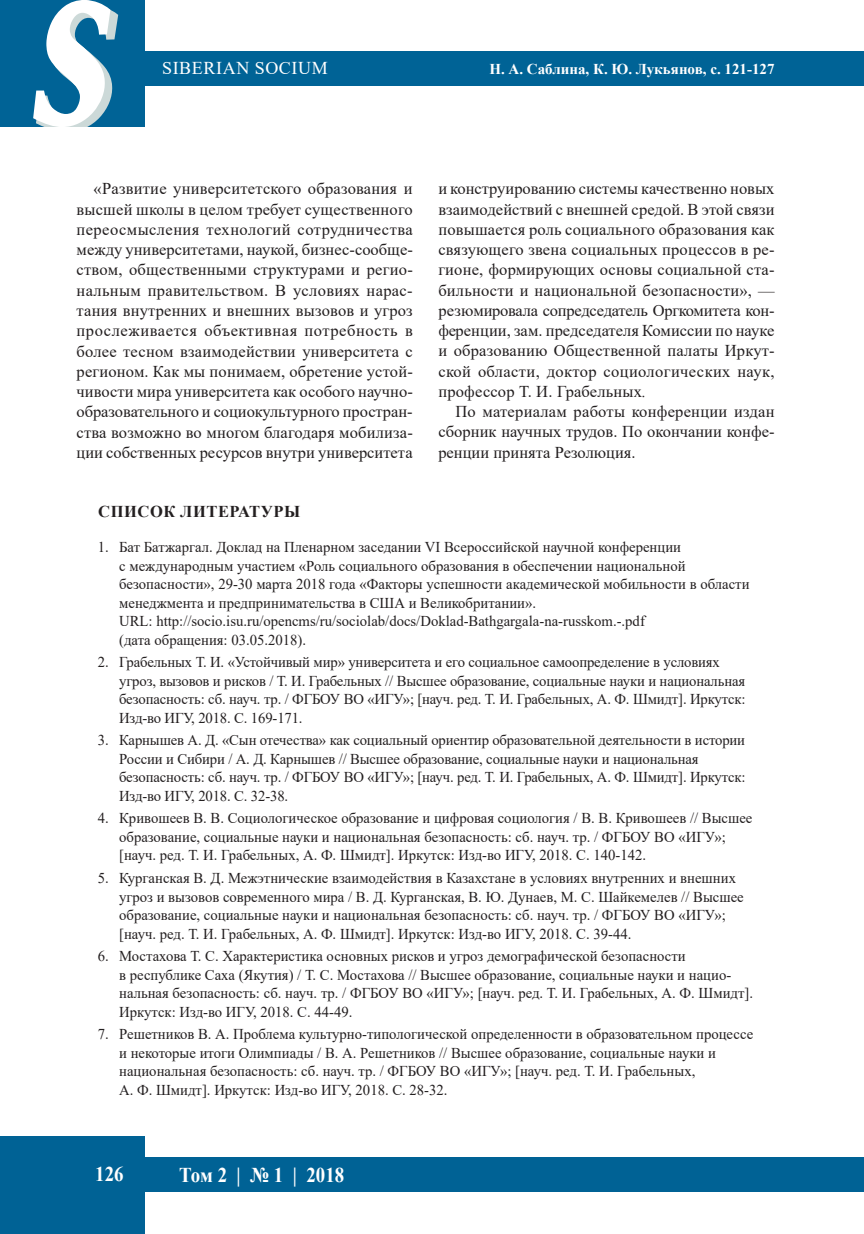
<style>
.page{position:relative;width:864px;height:1234px;background:#fff}
.page>*{position:absolute;margin:0;border:0;box-sizing:border-box;transform-origin:0 0}
.t1{font:italic 700 165px "Quant Antiqua";color:#fff;scale:.75 1}
.t2{font:700 21px "Times New Roman";color:#fff;scale:.9 1}
.t3{font:18px "Times New Roman";letter-spacing:.035em;color:#fff}
.t4{font:16.5px/20.2px "Times New Roman";color:#231f20;text-align:justify}
.t5{font:700 16.5px "Times New Roman";letter-spacing:.035em;color:#231f20}
.t6{font:15px/18.5px "Times New Roman";color:#231f20}
.t7{font:700 15px "Times New Roman";color:#fff}
.s1{font-style:italic}
</style>
<div class="page">
<div style="left:0;top:0;width:145px;height:128px;background:#006396"></div>
<div style="left:142px;top:51px;width:721px;height:34px;background:#006396"></div>
<div style="left:0;top:1135px;width:145px;height:98px;background:#006295"></div>
<div style="left:142px;top:1157px;width:721px;height:34px;background:#006295"></div>
<svg style="left:32px;top:0;width:89px;height:128px"></svg>
<h1 class="t1" style="left:30px;top:-35px;width:113px">S</h1>
<p class="t3" style="left:162px;top:55px;width:167px">SIBERIAN SOCIUM</p>
<p class="t7" style="left:489px;top:58px;width:286px">Н. А. Саблина, К. Ю. Лукьянов, с. 121-127</p>
<p class="t4" style="left:77px;top:178px;width:337px;text-indent:17px">«Развитие университетского образования и высшей школы в целом требует существенного переосмысления технологий сотрудничества между университетами, наукой, бизнес-сообще&shy;ством, общественными структурами и регио&shy;нальным правительством. В условиях нарас&shy;тания внутренних и внешних вызовов и угроз прослеживается объективная потребность в более тесном взаимодействии университета с регионом. Как мы понимаем, обретение устой&shy;чивости мира университета как особого научно&shy;образовательного и социокультурного простран&shy;ства возможно во многом благодаря мобилиза&shy;ции собственных ресурсов внутри университета</p>
<p class="t4" style="left:438px;top:178px;width:337px">и конструированию системы качественно новых взаимодействий с внешней средой. В этой связи повышается роль социального образования как связующего звена социальных процессов в ре&shy;гионе, формирующих основы социальной ста&shy;бильности и национальной безопасности», — резюмировала сопредседатель Оргкомитета кон&shy;ференции, зам. председателя Комиссии по науке и образованию Общественной палаты Иркут&shy;ской области, доктор социологических наук, профессор Т. И. Грабельных<span class="s1">.</span></p>
<p class="t4" style="left:438px;top:401px;width:337px;text-indent:17px">По материалам работы конференции издан сборник научных трудов. По окончании конфе&shy;ренции принята Резолюция.</p>
<p class="t5" style="left:98px;top:499px;width:204px">СПИСОК ЛИТЕРАТУРЫ</p>
<p class="t6" style="left:119px;top:537px;width:631px;text-indent:-21px">1. Бат Батжаргал. Доклад на Пленарном заседании VI Всероссийской научной конференции<br>с международным участием «Роль социального образования в обеспечении национальной безопасности», 29-30 марта 2018 года «Факторы успешности академической мобильности в области менеджмента и предпринимательства в США и Великобритании».<br>URL: http://socio.isu.ru/opencms/ru/sociolab/docs/Doklad-Bathgargala-na-russkom.-.pdf<br>(дата обращения: 03.05.2018).</p>
<p class="t6" style="left:119px;top:652px;width:627px;text-indent:-21px">2. Грабельных Т. И. «Устойчивый мир» университета и его социальное самоопределение в условиях угроз, вызовов и рисков / Т. И. Грабельных // Высшее образование, социальные науки и национальная безопасность: сб. науч. тр. / ФГБОУ ВО «ИГУ»; [науч. ред. Т. И. Грабельных, А. Ф. Шмидт]. Иркутск:<br>Изд-во ИГУ, 2018. С. 169-171.</p>
<p class="t6" style="left:119px;top:730px;width:627px;text-indent:-21px">3. Карнышев А. Д. «Сын отечества» как социальный ориентир образовательной деятельности в истории России и Сибири / А. Д. Карнышев // Высшее образование, социальные науки и национальная безопасность: сб. науч. тр. / ФГБОУ ВО «ИГУ»; [науч. ред. Т. И. Грабельных, А. Ф. Шмидт]. Иркутск:<br>Изд-во ИГУ, 2018. С. 32-38.</p>
<p class="t6" style="left:119px;top:808px;width:634px;text-indent:-21px">4. Кривошеев В. В. Социологическое образование и цифровая социология / В. В. Кривошеев // Высшее образование, социальные науки и национальная безопасность: сб. науч. тр. / ФГБОУ ВО «ИГУ»; [науч. ред. Т. И. Грабельных, А. Ф. Шмидт]. Иркутск: Изд-во ИГУ, 2018. С. 140-142.</p>
<p class="t6" style="left:119px;top:868px;width:626px;text-indent:-21px">5. Курганская В. Д. Межэтнические взаимодействия в Казахстане в условиях внутренних и внешних угроз и вызовов современного мира / В. Д. Курганская, В. Ю. Дунаев, М. С. Шайкемелев // Высшее образование, социальные науки и национальная безопасность: сб. науч. тр. / ФГБОУ ВО «ИГУ»; [науч. ред. Т. И. Грабельных, А. Ф. Шмидт]. Иркутск: Изд-во ИГУ, 2018. С. 39-44.</p>
<p class="t6" style="left:119px;top:946px;width:635px;text-indent:-21px">6. Мостахова Т. С. Характеристика основных рисков и угроз демографической безопасности<br>в республике Саха (Якутия) / Т. С. Мостахова // Высшее образование, социальные науки и нацио&shy;нальная безопасность: сб. науч. тр. / ФГБОУ ВО «ИГУ»; [науч. ред. Т. И. Грабельных, А. Ф. Шмидт].<br>Иркутск: Изд-во ИГУ, 2018. С. 44-49.</p>
<p class="t6" style="left:119px;top:1024px;width:635px;text-indent:-21px">7. Решетников В. А. Проблема культурно-типологической определенности в образовательном процессе и некоторые итоги Олимпиады / В. А. Решетников // Высшее образование, социальные науки и национальная безопасность: сб. науч. тр. / ФГБОУ ВО «ИГУ»; [науч. ред. Т. И. Грабельных,<br>А. Ф. Шмидт]. Иркутск: Изд-во ИГУ, 2018. С. 28-32.</p>
<h2 class="t2" style="left:95px;top:1158px;width:33px">126</h2>
<h2 class="t2" style="left:179px;top:1159px;width:185px">Том 2 | № 1 | 2018</h2>
</div>
